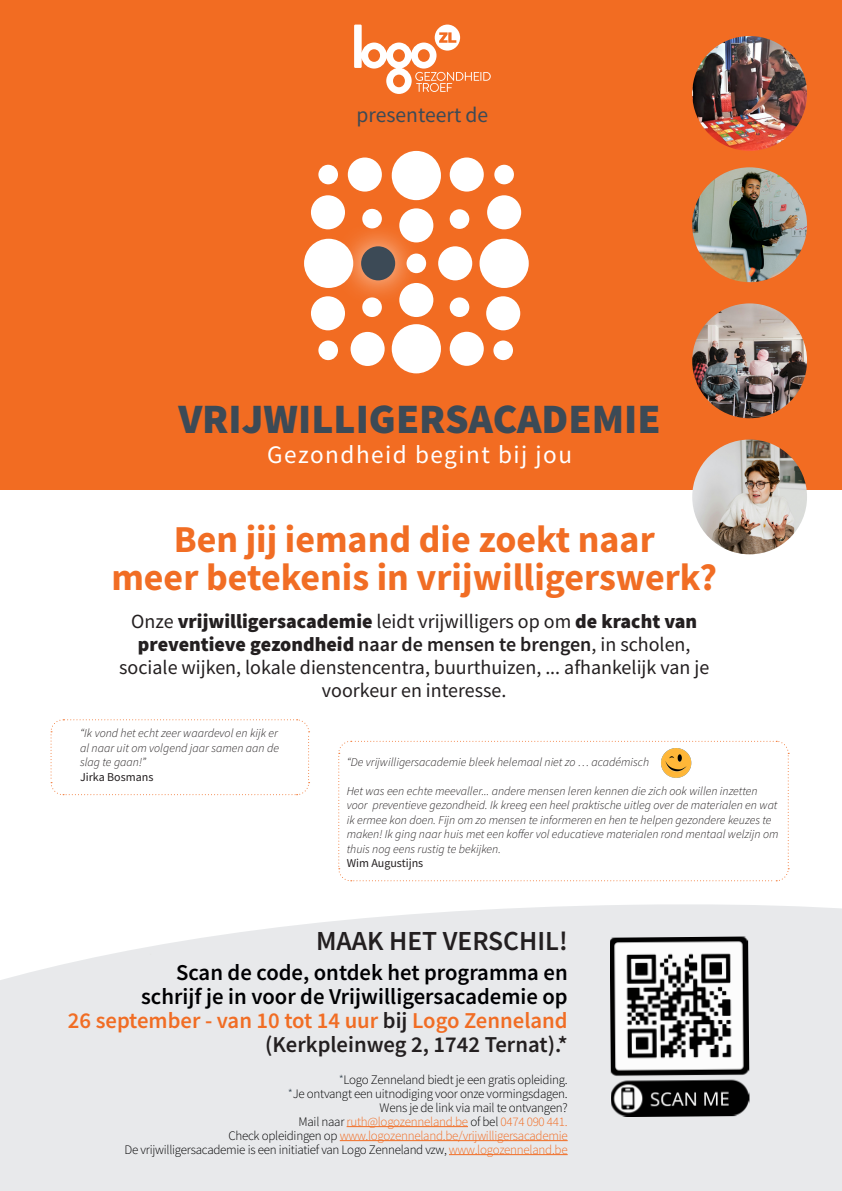
<style>
.page{position:relative;width:842px;height:1191px;background:#fff}
.page>*{position:absolute;margin:0;border:0;box-sizing:border-box;transform-origin:0 0}
.t1{font:900 41.8px "Source Sans Pro";color:#3c4a56}
.t2{font:700 38px "Source Sans Pro";color:#f16d24}
.t3{font:600 27.5px "Source Sans Pro";color:#231f20}
.t4{font:25.2px "Source Sans Pro";letter-spacing:.06em;color:#fff}
.t5{font:600 22.7px/24px "Source Sans Pro";color:#000002;text-align:right}
.t6{font:21.6px "Source Sans Pro";color:#3c4a56}
.t7{font:20px/23px "Source Sans Pro";color:#231f20;text-align:center}
.t8{font:300 13px "Source Sans Pro";letter-spacing:-.02em;color:#000001}
.t9{font:300 13px "Source Sans Pro";letter-spacing:-.02em;color:#f26c22}
.t10{font:italic 300 12px/14.4px "Source Sans Pro";color:#231f20;text-align:justify}
.t11{font:12px "Source Sans Pro";color:#231f20}
.s1{font-weight:900}
.s2{font-weight:600}
.s3{font-weight:400;font-style:normal}
.s4{color:#f16d24}
.s5{color:#231f20}
.s6{color:#3c4a56}
.s7{color:#000001}
.s8{color:#f26c22}
</style>
<div class="page">
<svg style="left:0;top:904px;width:842px;height:287px;background:#e9eaec"></svg>
<div style="left:0;top:0;width:842px;height:489px;background:#f26c22"></div>
<div style="left:392px;top:151px;width:49px;height:49px;background:#fff;border-radius:50%"></div>
<div style="left:479px;top:239px;width:50px;height:49px;background:#fff;border-radius:50%"></div>
<div style="left:304px;top:239px;width:49px;height:49px;background:#fff;border-radius:50%"></div>
<div style="left:392px;top:324px;width:49px;height:49px;background:#fff;border-radius:50%"></div>
<div style="left:450px;top:157px;width:34px;height:35px;background:#fff;border-radius:50%"></div>
<div style="left:487px;top:195px;width:34px;height:34px;background:#fff;border-radius:50%"></div>
<div style="left:486px;top:296px;width:34px;height:34px;background:#fff;border-radius:50%"></div>
<div style="left:450px;top:332px;width:34px;height:34px;background:#fff;border-radius:50%"></div>
<div style="left:438px;top:246px;width:34px;height:34px;background:#fff;border-radius:50%"></div>
<div style="left:335px;top:220px;width:86px;height:87px;background:#fff;opacity:.81"></div>
<div style="left:361px;top:246px;width:34px;height:34px;background:#3c4a56;border-radius:50%"></div>
<div style="left:399px;top:208px;width:34px;height:34px;background:#fff;border-radius:50%"></div>
<div style="left:399px;top:283px;width:34px;height:34px;background:#fff;border-radius:50%"></div>
<div style="left:351px;top:332px;width:34px;height:34px;background:#fff;border-radius:50%"></div>
<div style="left:348px;top:157px;width:34px;height:35px;background:#fff;border-radius:50%"></div>
<div style="left:311px;top:195px;width:34px;height:34px;background:#fff;border-radius:50%"></div>
<div style="left:311px;top:296px;width:34px;height:34px;background:#fff;border-radius:50%"></div>
<div style="left:494px;top:165px;width:20px;height:19px;background:#fff;border-radius:50%"></div>
<div style="left:450px;top:209px;width:19px;height:20px;background:#fff;border-radius:50%"></div>
<div style="left:407px;top:253px;width:19px;height:20px;background:#fff;border-radius:50%"></div>
<div style="left:362px;top:297px;width:20px;height:20px;background:#fff;border-radius:50%"></div>
<div style="left:318px;top:340px;width:20px;height:20px;background:#fff;border-radius:50%"></div>
<div style="left:493px;top:340px;width:20px;height:20px;background:#fff;border-radius:50%"></div>
<div style="left:450px;top:297px;width:19px;height:20px;background:#fff;border-radius:50%"></div>
<div style="left:362px;top:209px;width:20px;height:19px;background:#fff;border-radius:50%"></div>
<div style="left:318px;top:165px;width:20px;height:19px;background:#fff;border-radius:50%"></div>
<svg style="left:354px;top:25px;width:137px;height:69px"></svg>
<img style="left:692px;top:36px;width:115px;height:115px;border-radius:57px">
<img style="left:692px;top:439px;width:115px;height:115px;border-radius:57px">
<img style="left:692px;top:303px;width:115px;height:115px;border-radius:57px">
<img style="left:692px;top:167px;width:115px;height:115px;border-radius:57px">
<hr style="left:347px;top:1126px;width:121px;height:1px;background:#f26c22">
<hr style="left:340px;top:1140px;width:228px;height:1px;background:#f26c22">
<hr style="left:449px;top:1154px;width:119px;height:1px;background:#f26c22">
<img style="left:610px;top:936px;width:140px;height:181px">
<svg style="left:50px;top:719px;width:260px;height:76px"></svg>
<svg style="left:338px;top:740px;width:451px;height:141px"></svg>
<p class="t6" style="left:356px;top:101px;width:133px">presenteert de</p>
<p class="t1" style="left:178px;top:390px;width:484px">VRIJWILLIGERSACADEMIE</p>
<p class="t4" style="left:267px;top:438px;width:307px">Gezondheid begint bij jou</p>
<p class="t2" style="left:174px;top:513px;width:483px">Ben jij iemand die zoekt naar</p>
<p class="t2" style="left:111px;top:551px;width:607px">meer betekenis in vrijwilligerswerk?</p>
<p class="t7" style="left:119px;top:609px;width:591px">Onze <span class="s1">vrijwilligersacademie</span> leidt vrijwilligers op om <span class="s1">de kracht van preventieve gezondheid</span> <span class="s2">naar de mensen te brengen</span>, in scholen, sociale wijken, lokale dienstencentra, buurthuizen, ... afhankelijk van je voorkeur en interesse.</p>
<p class="t10" style="left:80px;top:726px;width:200px">“Ik vond het echt zeer waardevol en kijk er al naar uit om volgend jaar samen aan de slag te gaan!”</p>
<p class="t11" style="left:80px;top:769px;width:75px">Jirka Bosmans</p>
<p class="t10" style="left:347px;top:755px;width:304px">“De vrijwilligersacademie bleek helemaal niet zo … académisch</p>
<p class="t10" style="left:347px;top:784px;width:433px;text-align:left">Het was een echte meevaller... andere mensen leren kennen die zich ook willen inzetten voor preventieve gezondheid. Ik kreeg een heel praktische uitleg over de materialen en wat ik ermee kon doen. Fijn om zo mensen te informeren en hen te helpen gezondere keuzes te maken! Ik ging naar huis met een koffer vol educatieve materialen rond mentaal welzijn om thuis nog eens rustig te bekijken.<br><span class="s3">Wim Augustijns</span></p>
<p class="t3" style="left:316px;top:923px;width:253px">MAAK HET VERSCHIL!</p>
<p class="t5" style="left:68px;top:959px;width:501px">Scan de code, ontdek het programma en<br>schrijf je in voor de Vrijwilligersacademie op<br><span class="s4">26 september - van 10 tot 14 uur</span> <span class="s5">bij</span> <span class="s4">Logo Zenneland </span><span class="s5">(Kerkpleinweg 2, 1742 Ternat).*</span></p>
<p class="t8" style="left:339px;top:1071px;width:230px"><span class="s6">*</span>Logo Zenneland biedt je een gratis opleiding.</p>
<p class="t8" style="left:288px;top:1085px;width:281px"><span class="s6">*</span>Je ontvangt een uitnodiging voor onze vormingsdagen.</p>
<p class="t8" style="left:380px;top:1099px;width:190px">Wens je de link via mail te ontvangen?</p>
<p class="t9" style="left:299px;top:1113px;width:271px"><span class="s7">Mail naar</span> ruth@logozenneland.be <span class="s7">of bel</span> 0474 090 441.</p>
<p class="t9" style="left:228px;top:1127px;width:341px"><span class="s7">Check opleidingen op</span> www.logozenneland.be/vrijwilligersacademie</p>
<p class="t8" style="left:125px;top:1141px;width:445px">De vrijwilligersacademie is een initiatief van Logo Zenneland vzw, <span class="s8">www.logozenneland.be</span></p>
</div>
